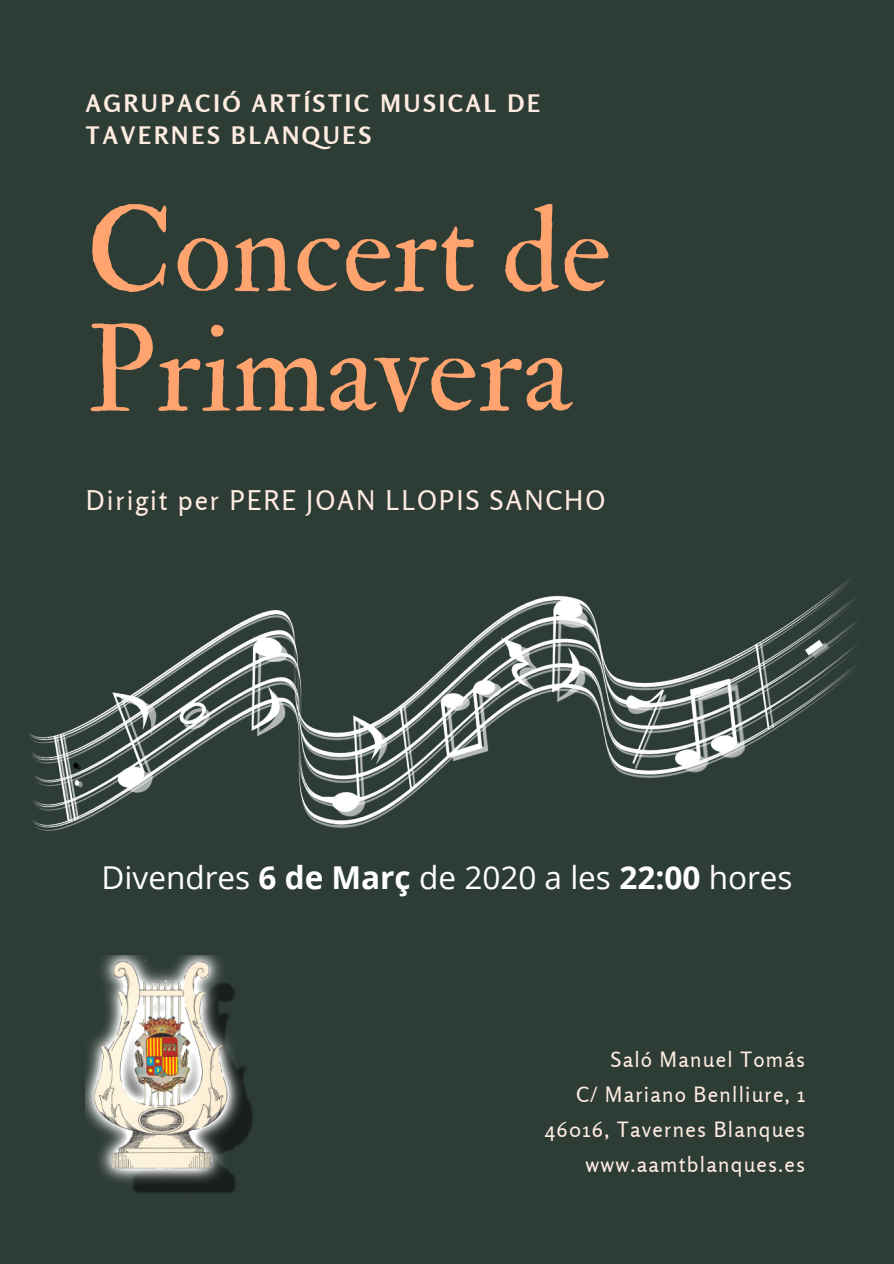
<style>
.page{position:relative;width:894px;height:1264px;background:#fff}
.page>*{position:absolute;margin:0;border:0;box-sizing:border-box;transform-origin:0 0}
.t1{font:120.15px/119.4px "IM FELL Double Pica Roman";color:#ffa46f}
.t2{font:31.5px "Open Sans";color:#fff}
.t3{font:27px "Rosario";letter-spacing:.07em;color:#ffece1}
.t4{font:700 24px/32.7px "Rosario";letter-spacing:.12em;color:#ffece1}
.t5{font:21px/35px "Rosario";letter-spacing:.06em;color:#ffece1;text-align:right}
.s1{font-weight:700}
</style>
<div class="page">
<div style="left:0;top:0;width:893px;height:1263px;background:#2e3c36"></div>
<img style="left:86px;top:955px;width:167px;height:238px">
<img style="left:28px;top:578px;width:829px;height:253px">
<p class="t4" style="left:86px;top:86px;width:456px">AGRUPACIÓ ARTÍSTIC MUSICAL DE<br>TAVERNES BLANQUES</p>
<h1 class="t1" style="left:86px;top:194px;width:526px">Concert de<br>Primavera</h1>
<p class="t3" style="left:86px;top:484px;width:521px">Dirigit per PERE JOAN LLOPIS SANCHO</p>
<h2 class="t2" style="left:102px;top:855px;width:692px">Divendres <span class="s1">6 de Març</span> de 2020 a les <span class="s1">22:00</span> hores</h2>
<p class="t5" style="left:544px;top:1041px;width:262px">Saló Manuel Tomás<br>C/ Mariano Benlliure, 1<br>46016, Tavernes Blanques www.aamtblanques.es</p>
</div>
